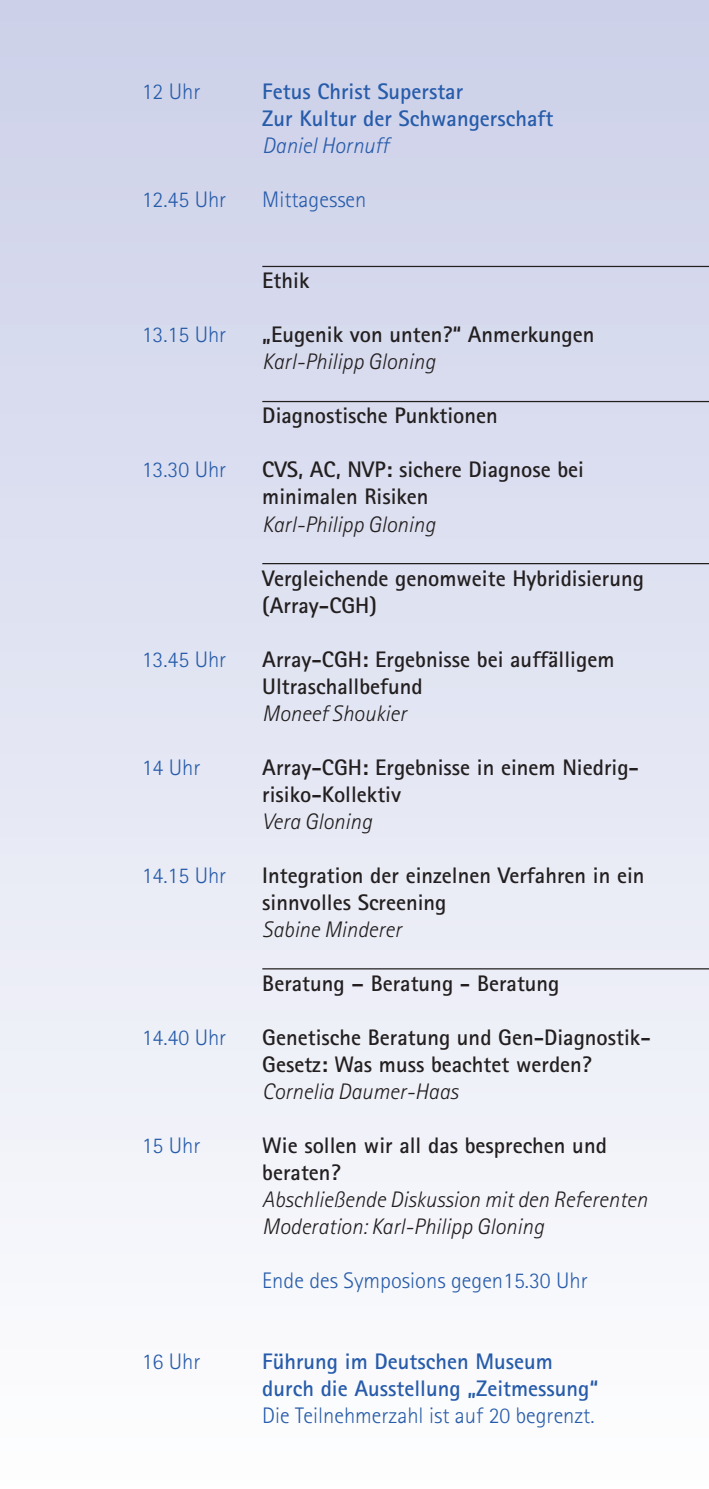
<style>
.page{position:relative;width:709px;height:1489px;background:#fff}
.page>*{position:absolute;margin:0;border:0;box-sizing:border-box;transform-origin:0 0}
.t1{font:700 22.5px/27px "Rotis Sans Serif";color:#231f20}
.t2{font:italic 300 22.5px/27px "Rotis Sans Serif";color:#231f20}
.t3{font:300 22.5px "Rotis Sans Serif";color:#275caa}
.t4{font:700 22.5px/27px "Rotis Sans Serif";color:#275caa}
.t5{font:italic 300 22.5px "Rotis Sans Serif";color:#275caa}
</style>
<div class="page">
<div style="left:0;top:0;width:709px;height:1488px;background:linear-gradient(to bottom,#cbd0e9,#fdfefe)"></div>
<hr style="left:262px;top:266px;width:447px;height:1px;background:#231f20">
<hr style="left:262px;top:401px;width:447px;height:1px;background:#231f20">
<hr style="left:262px;top:563px;width:447px;height:1px;background:#231f20">
<hr style="left:262px;top:968px;width:447px;height:1px;background:#231f20">
<p class="t3" style="left:142px;top:84px;width:60px">12 Uhr</p>
<p class="t4" style="left:262px;top:80px;width:292px">Fetus Christ Superstar<br>Zur Kultur der Schwangerschaft</p>
<p class="t5" style="left:262px;top:138px;width:128px">Daniel Hornuff</p>
<p class="t3" style="left:142px;top:192px;width:86px">12.45 Uhr</p>
<p class="t3" style="left:262px;top:192px;width:106px">Mittagessen</p>
<p class="t1" style="left:262px;top:269px;width:49px">Ethik</p>
<p class="t3" style="left:142px;top:327px;width:86px">13.15 Uhr</p>
<p class="t1" style="left:262px;top:323px;width:334px">„Eugenik von unten?“ Anmerkungen</p>
<p class="t2" style="left:262px;top:350px;width:174px">Karl-Philipp Gloning</p>
<p class="t1" style="left:262px;top:404px;width:237px">Diagnostische Punktionen</p>
<p class="t3" style="left:142px;top:462px;width:86px">13.30 Uhr</p>
<p class="t1" style="left:262px;top:458px;width:323px">CVS, AC, NVP: sichere Diagnose bei minimalen Risiken</p>
<p class="t2" style="left:262px;top:512px;width:174px">Karl-Philipp Gloning</p>
<p class="t1" style="left:262px;top:566px;width:383px">Vergleichende genomweite Hybridisierung (Array-CGH)</p>
<p class="t3" style="left:142px;top:651px;width:86px">13.45 Uhr</p>
<p class="t1" style="left:262px;top:647px;width:353px">Array-CGH: Ergebnisse bei auffälligem<br>Ultraschallbefund</p>
<p class="t2" style="left:262px;top:701px;width:146px">Moneef Shoukier</p>
<p class="t3" style="left:142px;top:759px;width:60px">14 Uhr</p>
<p class="t1" style="left:262px;top:755px;width:378px">Array-CGH: Ergebnisse in einem Niedrig&shy;risiko-Kollektiv</p>
<p class="t2" style="left:262px;top:809px;width:111px">Vera Gloning</p>
<p class="t3" style="left:142px;top:867px;width:86px">14.15 Uhr</p>
<p class="t1" style="left:262px;top:863px;width:384px">Integration der einzelnen Verfahren in ein sinnvolles Screening</p>
<p class="t2" style="left:262px;top:917px;width:141px">Sabine Minderer</p>
<p class="t1" style="left:262px;top:971px;width:299px">Beratung – Beratung - Beratung</p>
<p class="t3" style="left:142px;top:1029px;width:86px">14.40 Uhr</p>
<p class="t1" style="left:262px;top:1025px;width:390px">Genetische Beratung und Gen-Diagnostik-<br>Gesetz: Was muss beachtet werden?</p>
<p class="t2" style="left:262px;top:1079px;width:197px">Cornelia Daumer-Haas</p>
<p class="t3" style="left:142px;top:1137px;width:60px">15 Uhr</p>
<p class="t1" style="left:262px;top:1133px;width:346px">Wie sollen wir all das besprechen und beraten?</p>
<p class="t2" style="left:262px;top:1187px;width:386px">Abschließende Diskussion mit den Referenten<br>Moderation: Karl-Philipp Gloning</p>
<p class="t3" style="left:262px;top:1272px;width:327px">Ende des Symposions gegen15.30 Uhr</p>
<p class="t3" style="left:142px;top:1353px;width:60px">16 Uhr</p>
<p class="t4" style="left:262px;top:1349px;width:337px">Führung im Deutschen Museum durch die Ausstellung „Zeitmessung“</p>
<p class="t3" style="left:262px;top:1407px;width:334px">Die Teilnehmerzahl ist auf 20 begrenzt.</p>
</div>
